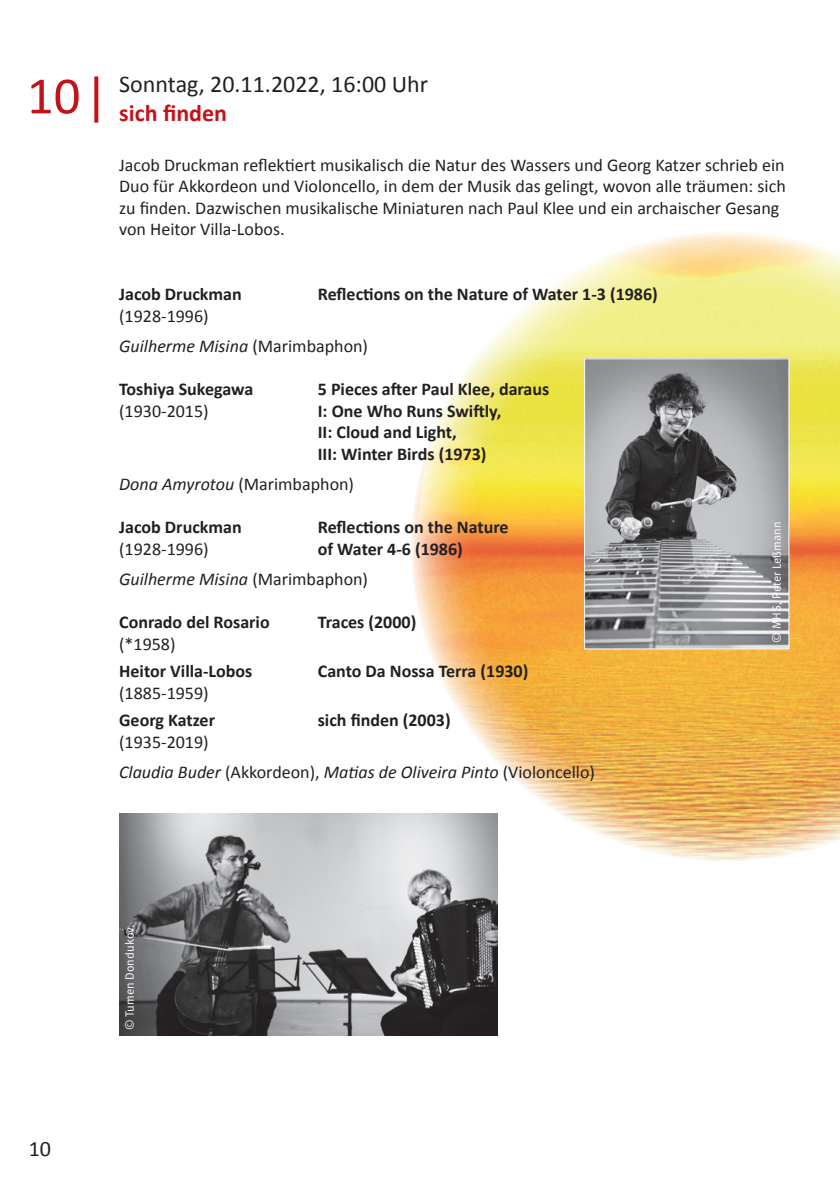
<style>
.page{position:relative;width:840px;height:1191px;background:#fff}
.page>*{position:absolute;margin:0;border:0;box-sizing:border-box;transform-origin:0 0}
.t1{font:52.8px "Calibri";color:#c4121a}
.t2{font:24px "Calibri";color:#231f20}
.t3{font:700 24px "Calibri";color:#c4121a}
.t4{font:22px "Calibri";color:#231f20}
.t5{font:18px/21.6px "Calibri";color:#231f20}
.t6{font:700 18px/21.6px "Calibri";color:#231f20}
.t7{font:12px "Meta Pro Norm";color:#fff}
.s1{font-style:italic}
.s2{font-weight:400;font-style:italic}
.s3{font-weight:400}
</style>
<div class="page">
<img style="left:481px;top:233px;width:358px;height:628px">
<img style="left:412px;top:347px;width:70px;height:399px">
<svg style="left:583px;top:358px;width:206px;height:291px"></svg>
<img style="left:119px;top:814px;width:378px;height:221px">
<h1 class="t1" style="left:27px;top:62px;width:83px">10|</h1>
<h2 class="t2" style="left:119px;top:69px;width:310px">Sonntag, 20.11.2022, 16:00 Uhr</h2>
<h2 class="t3" style="left:119px;top:97px;width:109px">sich finden</h2>
<p class="t5" style="left:119px;top:154px;width:667px">Jacob Druckman reflektiert musikalisch die Natur des Wassers und Georg Katzer schrieb ein Duo für Akkordeon und Violoncello, in dem der Musik das gelingt, wovon alle träumen: sich zu finden. Dazwischen musikalische Miniaturen nach Paul Klee und ein archaischer Gesang von Heitor Villa-Lobos.</p>
<p class="t6" style="left:119px;top:283px;width:124px">Jacob Druckman</p>
<p class="t6" style="left:317px;top:283px;width:341px">Reflections on the Nature of Water 1-3 (1986)</p>
<p class="t5" style="left:119px;top:301px;width:250px;line-height:30px">(1928-1996)<br><span class="s1">Guilherme Misina</span> (Marimbaphon)</p>
<p class="t6" style="left:119px;top:378px;width:135px">Toshiya Sukegawa</p>
<p class="t6" style="left:317px;top:378px;width:233px">5 Pieces after Paul Klee, daraus</p>
<p class="t5" style="left:119px;top:400px;width:91px">(1930-2015)</p>
<p class="t6" style="left:317px;top:400px;width:185px">I: One Who Runs Swiftly,<br>II: Cloud and Light,<br>III: Winter Birds (1973)</p>
<p class="t5" style="left:119px;top:473px;width:236px"><span class="s1">Dona Amyrotou</span> (Marimbaphon)</p>
<p class="t6" style="left:119px;top:516px;width:124px">Jacob Druckman</p>
<p class="t6" style="left:317px;top:516px;width:192px">Reflections on the Nature</p>
<p class="t5" style="left:119px;top:538px;width:91px">(1928-1996)</p>
<p class="t6" style="left:119px;top:534px;width:345px;line-height:30px;text-indent:198px">of Water 4-6 (1986)<br><span class="s2">Guilherme Misina</span> <span class="s3">(Marimbaphon)</span></p>
<p class="t6" style="left:119px;top:611px;width:152px">Conrado del Rosario</p>
<p class="t6" style="left:317px;top:611px;width:100px">Traces (2000)</p>
<p class="t5" style="left:119px;top:633px;width:58px">(*1958)</p>
<p class="t6" style="left:119px;top:660px;width:135px">Heitor Villa-Lobos</p>
<p class="t6" style="left:317px;top:660px;width:212px">Canto Da Nossa Terra (1930)</p>
<p class="t5" style="left:119px;top:682px;width:91px">(1885-1959)</p>
<p class="t6" style="left:119px;top:709px;width:97px">Georg Katzer</p>
<p class="t6" style="left:317px;top:709px;width:134px">sich finden (2003)</p>
<p class="t5" style="left:119px;top:726px;width:477px;line-height:30px">(1935-2019)<br><span class="s1">Claudia Buder</span> (Akkordeon), <span class="s1">Matias de Oliveira Pinto</span> (Violoncello)</p>
<p class="t7" style="left:767px;top:642px;width:123px;rotate:-90deg">© MHS, Peter Leßmann</p>
<p class="t4" style="left:29px;top:1135px;width:24px">10</p>
<p class="t7" style="left:121px;top:1029px;width:107px;rotate:-90deg">© Tumen Dondukov.</p>
</div>
